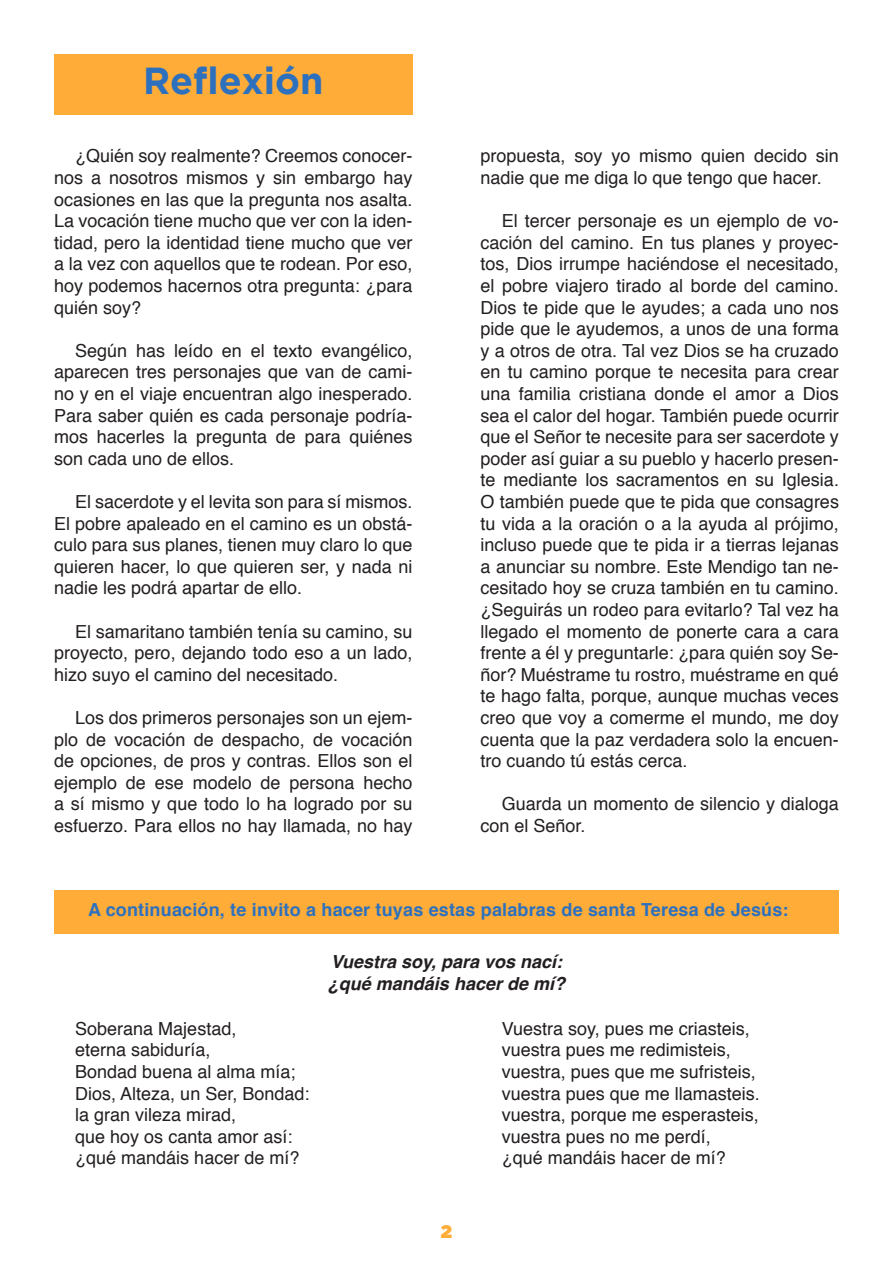
<style>
.page{position:relative;width:893px;height:1263px;background:#fff}
.page>*{position:absolute;margin:0;border:0;box-sizing:border-box;transform-origin:0 0}
.t1{font:700 37.5px "Gotham";color:#2d71be}
.t2{font:18px/21.6px "Helvetica";color:#231f20;text-align:justify}
.t3{font:700 18px "Helvetica";letter-spacing:.01em;color:#2d71be}
.t4{font:italic 700 18px "Helvetica";color:#231f20}
.t5{font:18px "Gotham Ultra";color:#ffac38}
</style>
<div class="page">
<div style="left:54px;top:54px;width:358px;height:61px;background:#ffac38"></div>
<div style="left:54px;top:890px;width:785px;height:43px;background:#ffac38"></div>
<p class="t1" style="left:143px;top:59px;width:182px">Reflexión</p>
<p class="t2" style="left:54px;top:146px;width:360px;text-indent:21px">¿Quién soy realmente? Creemos conocer&shy;nos a nosotros mismos y sin embargo hay ocasiones en las que la pregunta nos asalta.<br>La vocación tiene mucho que ver con la iden&shy;tidad, pero la identidad tiene mucho que ver a la vez con aquellos que te rodean. Por eso, hoy podemos hacernos otra pregunta: ¿para quién soy?</p>
<p class="t2" style="left:54px;top:340px;width:360px;text-indent:21px">Según has leído en el texto evangélico, aparecen tres personajes que van de cami&shy;no y en el viaje encuentran algo inesperado.<br>Para saber quién es cada personaje podría&shy;mos hacerles la pregunta de para quiénes son cada uno de ellos.</p>
<p class="t2" style="left:54px;top:491px;width:360px;text-indent:21px">El sacerdote y el levita son para sí mismos.<br>El pobre apaleado en el camino es un obstá&shy;culo para sus planes, tienen muy claro lo que quieren hacer, lo que quieren ser, y nada ni nadie les podrá apartar de ello.</p>
<p class="t2" style="left:54px;top:621px;width:360px;text-indent:21px">El samaritano también tenía su camino, su proyecto, pero, dejando todo eso a un lado, hizo suyo el camino del necesitado.</p>
<p class="t2" style="left:54px;top:707px;width:360px;text-indent:21px">Los dos primeros personajes son un ejem&shy;plo de vocación de despacho, de vocación de opciones, de pros y contras. Ellos son el ejemplo de ese modelo de persona hecho a sí mismo y que todo lo ha logrado por su esfuerzo. Para ellos no hay llamada, no hay</p>
<p class="t2" style="left:480px;top:146px;width:360px">propuesta, soy yo mismo quien decido sin nadie que me diga lo que tengo que hacer.</p>
<p class="t2" style="left:480px;top:211px;width:360px;text-indent:21px">El tercer personaje es un ejemplo de vo&shy;cación del camino. En tus planes y proyec&shy;tos, Dios irrumpe haciéndose el necesitado, el pobre viajero tirado al borde del camino.<br>Dios te pide que le ayudes; a cada uno nos pide que le ayudemos, a unos de una forma y a otros de otra. Tal vez Dios se ha cruzado en tu camino porque te necesita para crear una familia cristiana donde el amor a Dios sea el calor del hogar. También puede ocurrir que el Señor te necesite para ser sacerdote y poder así guiar a su pueblo y hacerlo presen&shy;te mediante los sacramentos en su Iglesia.<br>O también puede que te pida que consagres tu vida a la oración o a la ayuda al prójimo, incluso puede que te pida ir a tierras lejanas a anunciar su nombre. Este Mendigo tan ne&shy;cesitado hoy se cruza también en tu camino. ¿Seguirás un rodeo para evitarlo? Tal vez ha llegado el momento de ponerte cara a cara frente a él y preguntarle: ¿para quién soy Se&shy;ñor? Muéstrame tu rostro, muéstrame en qué te hago falta, porque, aunque muchas veces creo que voy a comerme el mundo, me doy cuenta que la paz verdadera solo la encuen&shy;tro cuando tú estás cerca.</p>
<p class="t2" style="left:480px;top:794px;width:360px;text-indent:21px">Guarda un momento de silencio y dialoga con el Señor.</p>
<p class="t3" style="left:88px;top:895px;width:702px">A continuación, te invito a hacer tuyas estas palabras de santa Teresa de Jesús:</p>
<p class="t2" style="left:75px;top:1018px;width:163px">Soberana Majestad,</p>
<p class="t2" style="left:75px;top:1040px;width:137px">eterna sabiduría,</p>
<p class="t2" style="left:75px;top:1061px;width:222px">Bondad buena al alma mía;</p>
<p class="t2" style="left:75px;top:1083px;width:236px">Dios, Alteza, un Ser, Bondad:</p>
<p class="t2" style="left:75px;top:1105px;width:163px">la gran vileza mirad,</p>
<p class="t2" style="left:75px;top:1126px;width:219px">que hoy os canta amor así:</p>
<p class="t2" style="left:75px;top:1148px;width:226px">¿qué mandáis hacer de mí?</p>
<p class="t4" style="left:331px;top:947px;width:233px">Vuestra soy, para vos nací:</p>
<p class="t4" style="left:328px;top:969px;width:239px">¿qué mandáis hacer de mí?</p>
<p class="t2" style="left:502px;top:1018px;width:250px">Vuestra soy, pues me criasteis,</p>
<p class="t2" style="left:502px;top:1040px;width:231px">vuestra pues me redimisteis,</p>
<p class="t2" style="left:502px;top:1061px;width:256px">vuestra, pues que me sufristeis,</p>
<p class="t2" style="left:502px;top:1083px;width:260px">vuestra pues que me llamasteis.</p>
<p class="t2" style="left:502px;top:1105px;width:259px">vuestra, porque me esperasteis,</p>
<p class="t2" style="left:502px;top:1126px;width:211px">vuestra pues no me perdí,</p>
<p class="t2" style="left:502px;top:1148px;width:226px">¿qué mandáis hacer de mí?</p>
<p class="t5" style="left:441px;top:1221px;width:13px">2</p>
</div>
